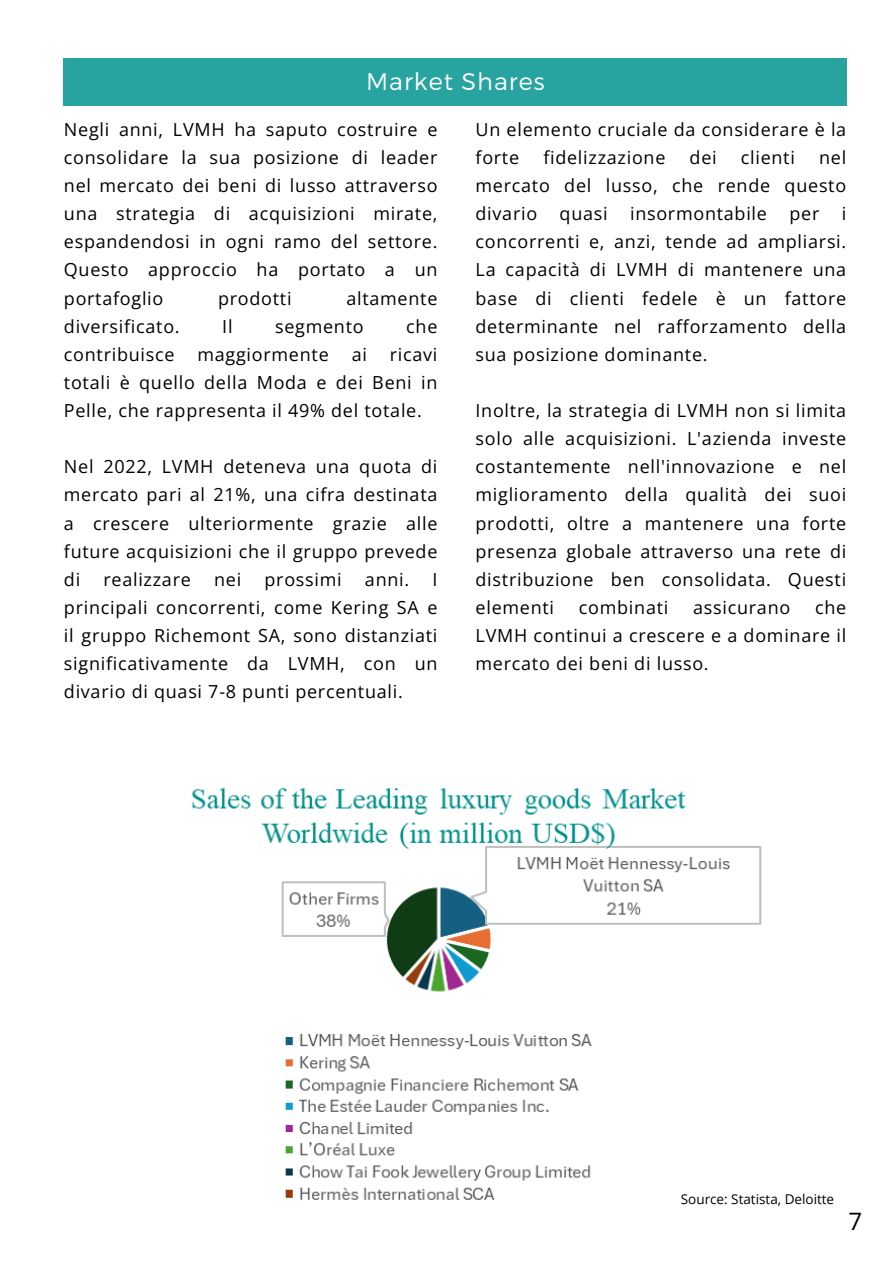
<style>
.page{position:relative;width:894px;height:1264px;background:#fff}
.page>*{position:absolute;margin:0;border:0;box-sizing:border-box;transform-origin:0 0}
.t1{font:300 24px "Montserrat";letter-spacing:.04em;color:#fff}
.t2{font:24px "Open Sans";color:#000}
.t3{font:18px/28.2px "Open Sans";letter-spacing:.04em;color:#000;text-align:justify}
.t4{font:13.5px "Open Sans";color:#000}
</style>
<div class="page">
<div style="left:64px;top:59px;width:782px;height:47px;background:#27a4a0"></div>
<img style="left:191px;top:788px;width:571px;height:412px">
<h1 class="t1" style="left:366px;top:66px;width:180px">Market Shares</h1>
<h2 class="t3" style="left:64px;top:115px;width:375px">Negli anni, LVMH ha saputo costruire e consolidare la sua posizione di leader nel mercato dei beni di lusso attraverso una strategia di acquisizioni mirate, espandendosi in ogni ramo del settore.<br>Questo approccio ha portato a un portafoglio</h2>
<h2 class="t3" style="left:218px;top:283px;width:75px">prodotti</h2>
<h2 class="t3" style="left:346px;top:283px;width:93px">altamente</h2>
<h2 class="t3" style="left:64px;top:311px;width:117px">diversificato.</h2>
<h2 class="t3" style="left:222px;top:311px;width:12px">Il</h2>
<h2 class="t3" style="left:275px;top:311px;width:90px">segmento</h2>
<h2 class="t3" style="left:406px;top:311px;width:33px">che</h2>
<h2 class="t3" style="left:64px;top:340px;width:112px">contribuisce</h2>
<h2 class="t3" style="left:197px;top:340px;width:133px">maggiormente</h2>
<h2 class="t3" style="left:351px;top:340px;width:17px">ai</h2>
<h2 class="t3" style="left:64px;top:340px;width:375px;text-indent:326px">ricavi totali è quello della Moda e dei Beni in Pelle, che rappresenta il 49% del totale.</h2>
<h2 class="t3" style="left:64px;top:452px;width:375px">Nel 2022, LVMH deteneva una quota di mercato pari al 21%, una cifra destinata a crescere ulteriormente grazie alle future acquisizioni che il gruppo prevede di</h2>
<h2 class="t3" style="left:103px;top:565px;width:89px">realizzare</h2>
<h2 class="t3" style="left:214px;top:565px;width:29px">nei</h2>
<h2 class="t3" style="left:264px;top:565px;width:79px">prossimi</h2>
<h2 class="t3" style="left:365px;top:565px;width:46px">anni.</h2>
<h2 class="t3" style="left:64px;top:565px;width:375px;text-indent:368px">I principali concorrenti, come Kering SA e il gruppo Richemont SA, sono distanziati significativamente da LVMH, con un divario di quasi 7-8 punti percentuali.</h2>
<p class="t3" style="left:475px;top:115px;width:372px">Un elemento cruciale da considerare è la forte</p>
<p class="t3" style="left:543px;top:143px;width:123px">fidelizzazione</p>
<p class="t3" style="left:689px;top:143px;width:29px">dei</p>
<p class="t3" style="left:740px;top:143px;width:56px">clienti</p>
<p class="t3" style="left:475px;top:143px;width:372px;text-indent:343px">nel mercato del lusso, che rende questo divario quasi insormontabile per i concorrenti e, anzi, tende ad ampliarsi.<br>La capacità di LVMH di mantenere una base di clienti fedele è un fattore determinante nel rafforzamento della sua posizione dominante.</p>
<p class="t3" style="left:475px;top:396px;width:372px">Inoltre, la strategia di LVMH non si limita solo alle acquisizioni. L'azienda investe costantemente nell'innovazione e nel miglioramento della qualità dei suoi prodotti, oltre a mantenere una forte presenza globale attraverso una rete di distribuzione ben consolidata. Questi elementi</p>
<p class="t3" style="left:475px;top:593px;width:372px;text-indent:339px">che LVMH continui a crescere e a dominare il mercato dei beni di lusso.</p>
<p class="t3" style="left:578px;top:593px;width:91px">combinati</p>
<p class="t3" style="left:693px;top:593px;width:99px">assicurano</p>
<h2 class="t4" style="left:680px;top:1189px;width:155px">Source: Statista, Deloitte</h2>
<h2 class="t2" style="left:848px;top:1203px;width:15px">7</h2>
</div>
